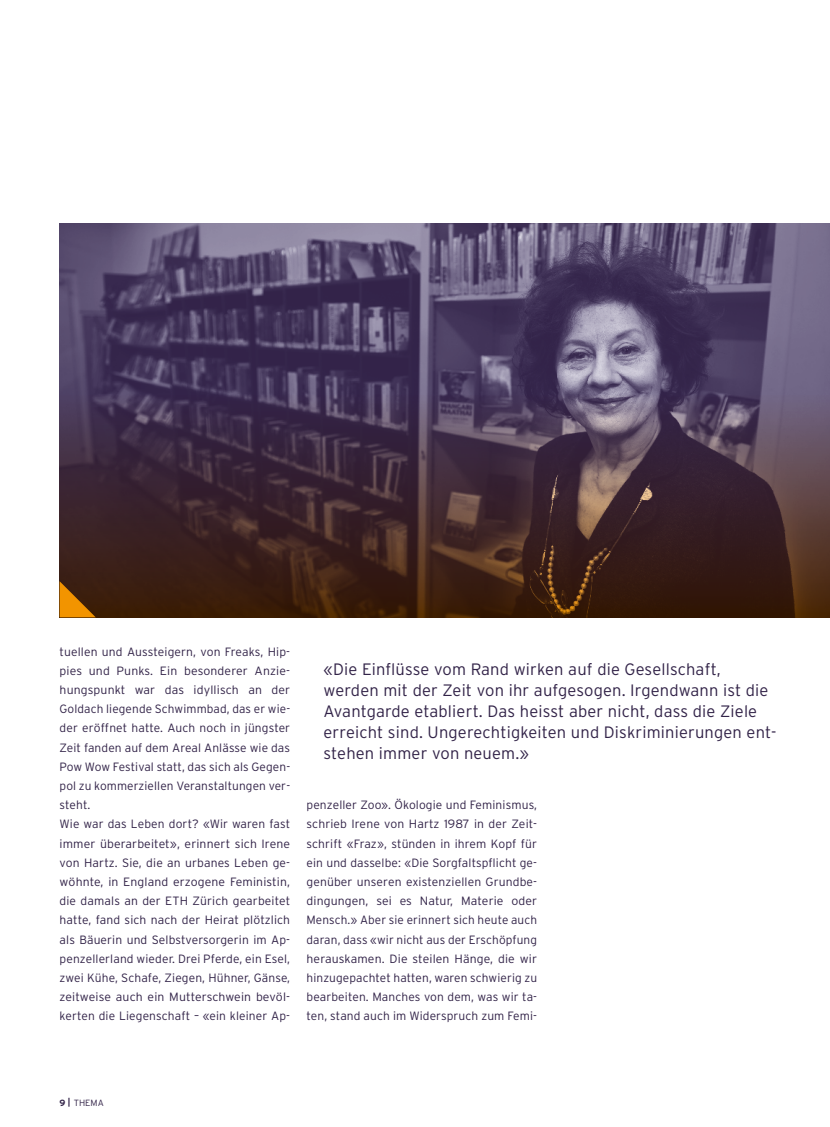
<style>
.page{position:relative;width:830px;height:1127px;background:#fff}
.page>*{position:absolute;margin:0;border:0;box-sizing:border-box;transform-origin:0 0}
.t1{font:300 16.5px/21px "Interstate";letter-spacing:.01em;color:#322348}
.t2{font:300 12px/19.2px "Interstate";letter-spacing:.01em;color:#322348;text-align:justify}
.t3{font:300 9px "Interstate";color:#322348}
.s1{font-weight:700}
</style>
<div class="page">
<img style="left:60px;top:223px;width:769px;height:394px">
<svg style="left:60px;top:581px;width:36px;height:36px"></svg>
<p class="t2" style="left:60px;top:641px;width:232px;text-align:left">tuellen und Aussteigern, von Freaks, H ip&shy;pies und Punks. Ein besonderer Anzie&shy;hungspunkt war das idyllisch an der Goldach liegende Schwimmbad, das er wie&shy;der eröffnet hatte. Auch noch in jüngster Zeit fanden auf dem Areal Anlässe wie das Pow Wow Festival statt, das sich als Gegen&shy;pol zu kommerziellen Veranstaltungen ver&shy;steht.<br>Wie war das Leben dort? «Wir waren fast immer überarbeitet», erinnert sich I rene von Hartz. Sie, die an urbanes Leben ge&shy;wöhnte, in England erzogene Feministin, die damals an der ETH</p>
<p class="t2" style="left:60px;top:891px;width:232px;text-indent:133px">Zürich gearbeitet hatte, fand sich nach der Heirat plötzlich als Bäuerin und Selbstversorgerin im Ap&shy;penzellerland wieder. Drei Pferde, ein Esel, zwei Kühe, Schafe, Ziegen, H ühner, Gänse, zeitweise auch ein M utterschwein bevöl&shy;kerten die Liegenschaft – «ein kleiner Ap-</p>
<p class="t1" style="left:323px;top:658px;width:454px">«Die Einflüsse vom Rand wirken auf die Gesellschaft, werden mit der Zeit von ihr aufgesogen. I rgendwann ist die Avantgarde etabliert. Das heisst aber nicht, dass die Ziele erreicht sind. U ngerechtigkeiten und Diskriminierungen ent&shy;stehen immer von neuem.»</p>
<p class="t2" style="left:306px;top:795px;width:232px">penzeller Zoo». Ökologie und Feminismus, schrieb I rene von Hartz 1987 in der Zeit&shy;schrift «Fraz», stünden in ihrem Kopf für ein und dasselbe: «Die Sorgfaltspflicht ge&shy;genüber unseren existenziellen Grundbe&shy;dingungen, sei es Natur, Materie oder Mensch.» Aber sie erinnert sich heute auch daran, dass «wir nicht aus der Erschöpfung herauskamen. Die steilen Hänge, die wir hinzugepachtet hatten, waren schwierig zu bearbeiten. Manches von dem, was wir ta&shy;ten, stand auch im Widerspruch zum Femi-</p>
<p class="t3" style="left:60px;top:1097px;width:22px"><span class="s1">9|</span>THEMA</p>
</div>
